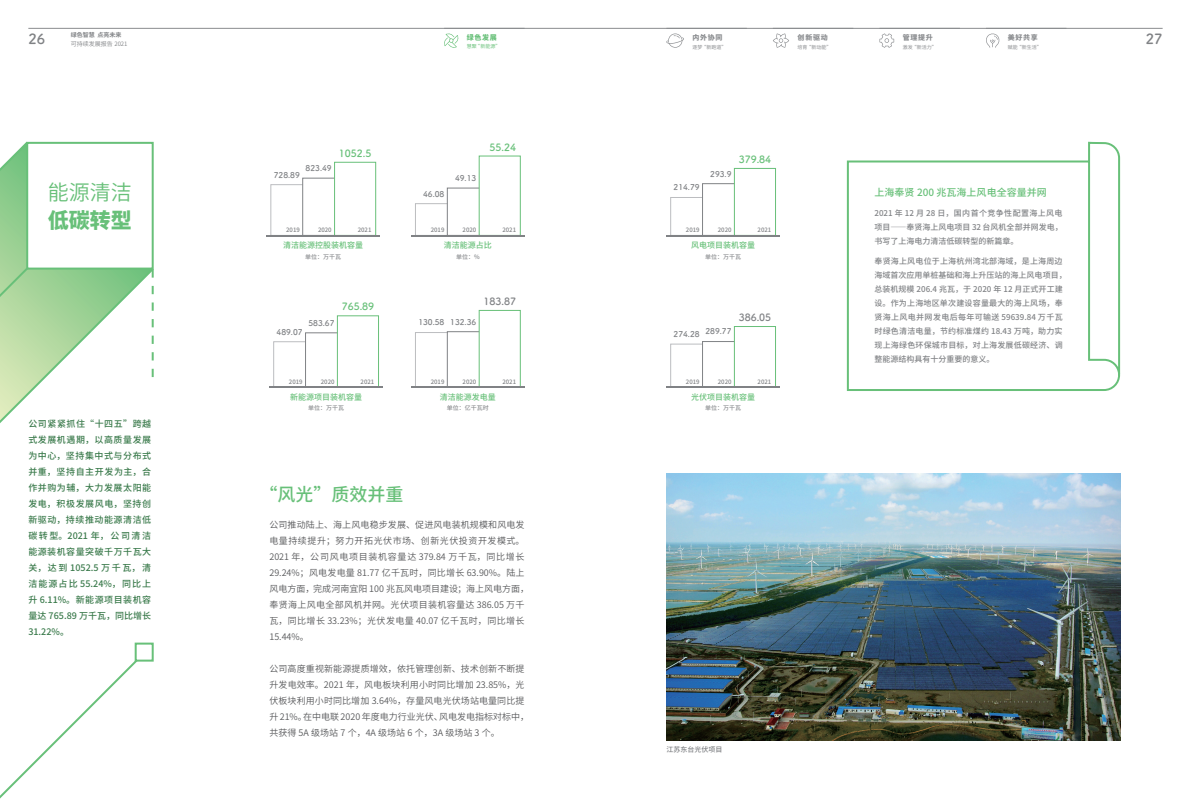
<style>
.page{position:relative;width:1191px;height:808px;background:#fff}
.page>*{position:absolute;margin:0;border:0;box-sizing:border-box;transform-origin:0 0}
.t1{font:21px "Source Han Sans CN";color:#68c079}
.t2{font:800 21px "Source Han Sans CN";color:#68c079}
.t3{font:500 18px "Source Han Sans CN";color:#68c079}
.t4{font:700 14px "Tsuku A Rd Gothic";color:#808285}
.t5{font:700 10px "Tsuku A Rd Gothic";color:#68c079}
.t6{font:500 10px "Source Han Sans CN";color:#68c079}
.t7{font:700 10px "Tsuku A Rd Gothic";color:#808285}
.t8{font:9px/16px "Source Han Sans CN";letter-spacing:.015em;color:#57585a}
.t9{font:500 9px/16px "Source Han Sans CN";letter-spacing:.055em;color:#3a7a4b;text-align:justify}
.t10{font:500 8px/14px "Source Han Sans CN";letter-spacing:.025em;color:#808285;text-align:justify}
.t11{font:700 8px "Tsuku A Rd Gothic";color:#808285}
.t12{font:500 8px "Source Han Sans CN";color:#68c079}
.t13{font:800 7px "Source Han Sans CN";letter-spacing:.1em;color:#8a8c8f}
.t14{font:500 7px "Source Han Sans CN";color:#808285}
.t15{font:800 7px "Source Han Sans CN";color:#68c079}
.t16{font:500 6px "Source Han Sans CN";color:#808285}
.t17{font:500 6px "Source Han Sans CN";color:#8a8c8f}
.t18{font:6px "Source Han Sans CN";color:#808285}
.t19{font:700 6px "Source Han Sans CN";color:#808285}
.t20{font:5px "Source Han Sans CN";color:#8a8c8f}
.t21{font:5px "Source Han Sans CN";color:#68c079}
</style>
<div class="page">
<svg style="left:0;top:141px;width:154px;height:282px"></svg>
<div style="left:26px;top:142px;width:128px;height:128px;background:#fff;border:2px solid #68c079"></div>
<svg style="left:444px;top:33px;width:15px;height:15px"></svg>
<svg style="left:666px;top:34px;width:18px;height:14px"></svg>
<svg style="left:879px;top:33px;width:15px;height:15px"></svg>
<svg style="left:986px;top:33px;width:14px;height:15px"></svg>
<svg style="left:773px;top:34px;width:16px;height:14px"></svg>
<hr style="left:28px;top:28px;width:1134px;height:1px;background:#8a8c8f">
<div style="left:270px;top:184px;width:42px;height:52px;background:#fff;border:1px solid #bcbdc0"></div>
<div style="left:302px;top:178px;width:42px;height:58px;background:#fff;border:1px solid #808285"></div>
<div style="left:334px;top:162px;width:42px;height:74px;background:#fff;border:1px solid #68c079"></div>
<hr style="left:266px;top:235px;width:114px;height:2px;background:#808285">
<div style="left:415px;top:203px;width:42px;height:33px;background:#fff;border:1px solid #bcbdc0"></div>
<div style="left:447px;top:188px;width:42px;height:48px;background:#fff;border:1px solid #808285"></div>
<div style="left:479px;top:156px;width:41px;height:80px;background:#fff;border:1px solid #68c079"></div>
<hr style="left:411px;top:235px;width:113px;height:2px;background:#808285">
<div style="left:670px;top:197px;width:42px;height:39px;background:#fff;border:1px solid #bcbdc0"></div>
<div style="left:702px;top:183px;width:42px;height:53px;background:#fff;border:1px solid #808285"></div>
<div style="left:734px;top:168px;width:42px;height:68px;background:#fff;border:1px solid #68c079"></div>
<hr style="left:666px;top:235px;width:114px;height:2px;background:#808285">
<div style="left:670px;top:344px;width:42px;height:43px;background:#fff;border:1px solid #bcbdc0"></div>
<div style="left:702px;top:341px;width:42px;height:46px;background:#fff;border:1px solid #808285"></div>
<div style="left:734px;top:326px;width:42px;height:61px;background:#fff;border:1px solid #68c079"></div>
<hr style="left:666px;top:387px;width:114px;height:1px;background:#808285">
<div style="left:273px;top:341px;width:42px;height:46px;background:#fff;border:1px solid #bcbdc0"></div>
<div style="left:305px;top:332px;width:42px;height:55px;background:#fff;border:1px solid #808285"></div>
<div style="left:337px;top:315px;width:42px;height:72px;background:#fff;border:1px solid #68c079"></div>
<hr style="left:269px;top:387px;width:114px;height:1px;background:#808285">
<div style="left:415px;top:332px;width:42px;height:55px;background:#fff;border:1px solid #bcbdc0"></div>
<div style="left:447px;top:331px;width:42px;height:56px;background:#fff;border:1px solid #808285"></div>
<div style="left:479px;top:310px;width:41px;height:77px;background:#fff;border:1px solid #68c079"></div>
<hr style="left:411px;top:387px;width:113px;height:1px;background:#808285">
<img style="left:666px;top:473px;width:454px;height:268px">
<svg style="left:0;top:266px;width:30px;height:44px"></svg>
<svg style="left:0;top:648px;width:137px;height:151px"></svg>
<div style="left:135px;top:643px;width:19px;height:19px;background:#fff;border:2px solid #68c079"></div>
<svg style="left:152px;top:269px;width:2px;height:108px"></svg>
<svg style="left:846px;top:141px;width:275px;height:250px"></svg>
<p class="t19" style="left:71px;top:31px;width:52px">绿色智慧 点亮未来</p>
<h3 class="t4" style="left:28px;top:28px;width:18px">26</h3>
<p class="t18" style="left:71px;top:40px;width:58px">可持续发展报告 2021</p>
<p class="t15" style="left:467px;top:33px;width:32px">绿色发展</p>
<p class="t21" style="left:467px;top:43px;width:35px">慧聚“新能源”</p>
<p class="t13" style="left:692px;top:33px;width:32px">内外协同</p>
<h3 class="t4" style="left:1145px;top:28px;width:18px">27</h3>
<p class="t20" style="left:692px;top:44px;width:35px">逐梦“新跑道”</p>
<p class="t13" style="left:902px;top:33px;width:32px">管理提升</p>
<p class="t20" style="left:902px;top:44px;width:35px">激发“新活力”</p>
<p class="t13" style="left:1007px;top:33px;width:32px">美好共享</p>
<p class="t20" style="left:1007px;top:44px;width:36px">赋能“新生活”</p>
<p class="t13" style="left:797px;top:33px;width:32px">创新驱动</p>
<p class="t20" style="left:797px;top:44px;width:35px">培育“新动能”</p>
<h1 class="t1" style="left:48px;top:180px;width:86px">能源清洁</h1>
<h1 class="t2" style="left:48px;top:208px;width:86px">低碳转型</h1>
<p class="t11" style="left:305px;top:162px;width:28px">823.49</p>
<p class="t11" style="left:274px;top:168px;width:28px">728.89</p>
<p class="t5" style="left:339px;top:145px;width:34px">1052.5</p>
<p class="t16" style="left:318px;top:226px;width:15px">2020</p>
<p class="t16" style="left:358px;top:226px;width:15px">2021</p>
<p class="t12" style="left:283px;top:241px;width:81px">清洁能源控股装机容量</p>
<p class="t17" style="left:305px;top:253px;width:37px">单位：万千瓦</p>
<p class="t16" style="left:286px;top:226px;width:15px">2019</p>
<p class="t11" style="left:308px;top:316px;width:28px">583.67</p>
<p class="t11" style="left:276px;top:325px;width:28px">489.07</p>
<p class="t5" style="left:342px;top:299px;width:34px">765.89</p>
<p class="t11" style="left:423px;top:187px;width:23px">46.08</p>
<p class="t11" style="left:455px;top:172px;width:23px">49.13</p>
<p class="t5" style="left:489px;top:139px;width:28px">55.24</p>
<p class="t16" style="left:431px;top:226px;width:15px">2019</p>
<p class="t16" style="left:462px;top:226px;width:15px">2020</p>
<p class="t16" style="left:502px;top:226px;width:15px">2021</p>
<p class="t12" style="left:444px;top:241px;width:49px">清洁能源占比</p>
<p class="t17" style="left:456px;top:253px;width:25px">单位：%</p>
<p class="t11" style="left:418px;top:316px;width:59px">130.58 132.36</p>
<p class="t7" style="left:483px;top:293px;width:34px">183.87</p>
<p class="t5" style="left:738px;top:152px;width:34px">379.84</p>
<p class="t11" style="left:673px;top:181px;width:28px">214.79</p>
<p class="t11" style="left:710px;top:167px;width:23px">293.9</p>
<p class="t16" style="left:686px;top:226px;width:15px">2019</p>
<p class="t16" style="left:718px;top:226px;width:15px">2020</p>
<p class="t16" style="left:757px;top:226px;width:15px">2021</p>
<p class="t12" style="left:691px;top:241px;width:65px">风电项目装机容量</p>
<p class="t17" style="left:705px;top:253px;width:37px">单位：万千瓦</p>
<p class="t11" style="left:673px;top:326px;width:59px">274.28 289.77</p>
<p class="t7" style="left:738px;top:310px;width:34px">386.05</p>
<p class="t6" style="left:874px;top:187px;width:174px">上海奉贤 200 兆瓦海上风电全容量并网</p>
<p class="t10" style="left:874px;top:206px;width:190px">2021 年 12 月 28 日，国内首个竞争性配置海上风电项目——奉贤海上风电项目 32 台风机全部并网发电，书写了上海电力清洁低碳转型的新篇章。</p>
<p class="t10" style="left:874px;top:254px;width:194px;text-align:left">奉贤海上风电位于上海杭州湾北部海域，是上海周边海域首次应用单桩基础和海上升压站的海上风电项目，总装机规模 206.4 兆瓦，于 2020 年 12 月正式开工建设。作为上海地区单次建设容量最大的海上风场，奉贤海上风电并网发电后每年可输送 59639.84 万千瓦时绿色清洁电量，节约标准煤约 18.43 万吨，助力实现上海绿色环保城市目标，对上海发展低碳经济、调整能源结构具有十分重要的意义。</p>
<p class="t16" style="left:289px;top:378px;width:15px">2019</p>
<p class="t16" style="left:321px;top:378px;width:15px">2020</p>
<p class="t16" style="left:360px;top:378px;width:15px">2021</p>
<p class="t12" style="left:290px;top:392px;width:73px">新能源项目装机容量</p>
<p class="t17" style="left:308px;top:405px;width:37px">单位：万千瓦</p>
<p class="t16" style="left:431px;top:378px;width:15px">2019</p>
<p class="t16" style="left:462px;top:378px;width:15px">2020</p>
<p class="t16" style="left:502px;top:378px;width:15px">2021</p>
<p class="t12" style="left:440px;top:392px;width:57px">清洁能源发电量</p>
<p class="t17" style="left:447px;top:405px;width:43px">单位：亿千瓦时</p>
<p class="t16" style="left:686px;top:378px;width:15px">2019</p>
<p class="t16" style="left:718px;top:378px;width:15px">2020</p>
<p class="t16" style="left:757px;top:378px;width:15px">2021</p>
<p class="t12" style="left:691px;top:392px;width:65px">光伏项目装机容量</p>
<p class="t17" style="left:705px;top:405px;width:37px">单位：万千瓦</p>
<p class="t9" style="left:28px;top:416px;width:124px">公司紧紧抓住“十四五”跨越式发展机遇期，以高质量发展为中心，坚持集中式与分布式并重，坚持自主开发为主，合作并购为辅，大力发展太阳能发电，积极发展风电，坚持创新驱动，持续推动能源清洁低碳转型。2021 年，公司清洁能源装机容量突破千万千瓦大关，达到 1052.5 万千瓦，清洁能源占比 55.24%，同比上升 6.11%。新能源项目装机容量达 765.89 万千瓦，同比增长31.22%。</p>
<h2 class="t3" style="left:259px;top:484px;width:145px">“风光”质效并重</h2>
<p class="t8" style="left:269px;top:517px;width:261px">公司推动陆上、海上风电稳步发展、促进风电装机规模和风电发电量持续提升；努力开拓光伏市场、创新光伏投资开发模式。<br>2021 年，公司风电项目装机容量达 379.84 万千瓦，同比增长<br>29.24%；风电发电量 81.77 亿千瓦时，同比增长 63.90%。陆上风电方面，完成河南宜阳 100 兆瓦风电项目建设；海上风电方面，奉贤海上风电全部风机并网。光伏项目装机容量达 386.05 万千瓦，同比增长 33.23%；光伏发电量 40.07 亿千瓦时，同比增长<br>15.44%。</p>
<p class="t8" style="left:269px;top:661px;width:261px">公司高度重视新能源提质增效，依托管理创新、技术创新不断提升发电效率。2021 年，风电板块利用小时同比增加 23.85%，光伏板块利用小时同比增加 3.64%，存量风电光伏场站电量同比提升 21%。在中电联 2020 年度电力行业光伏、风电发电指标对标中，共获得 5A 级场站 7 个，4A 级场站 6 个，3A 级场站 3 个。</p>
<p class="t14" style="left:666px;top:746px;width:57px">江苏东台光伏项目</p>
</div>
